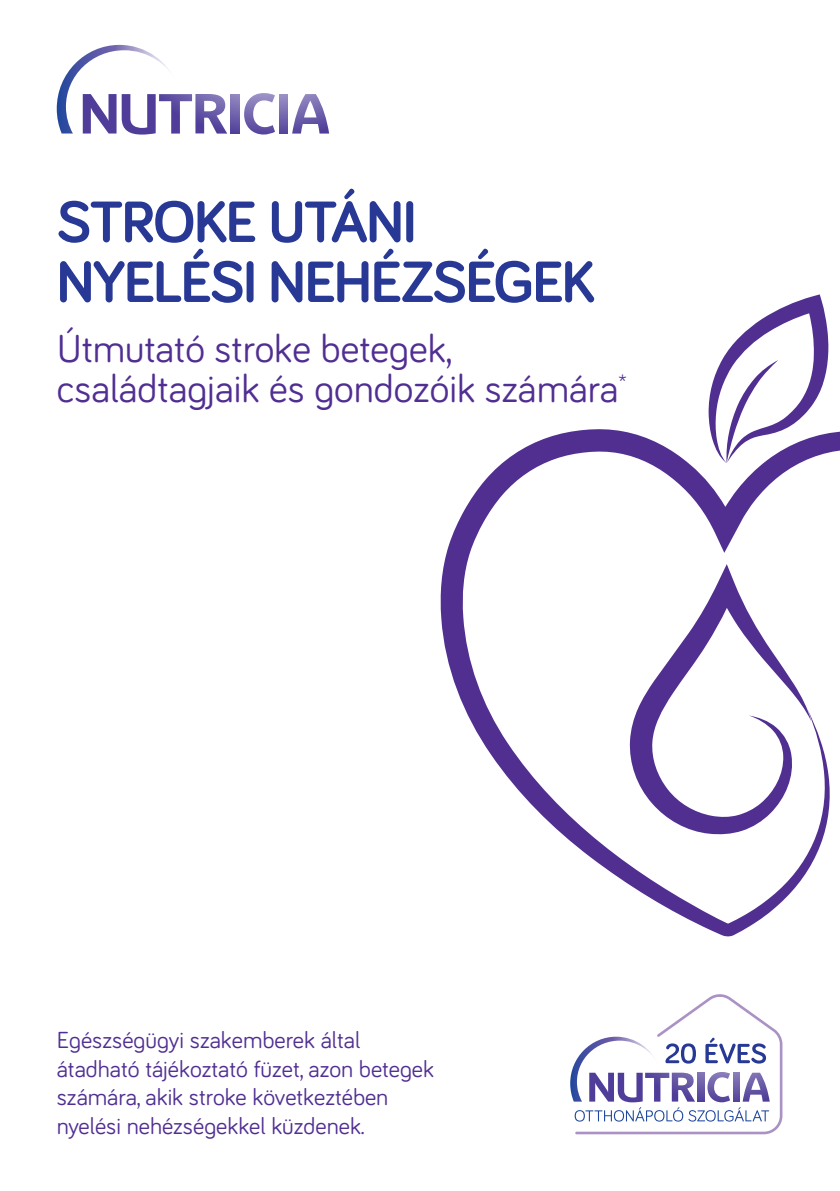
<style>
.page{position:relative;width:840px;height:1191px;background:#fff}
.page>*{position:absolute;margin:0;border:0;box-sizing:border-box;transform-origin:0 0}
.t1{font:700 60px/60px "Bariol";letter-spacing:-.03em;color:#273895}
.t2{font:40px/40px "Bariol";color:#502e92}
.t3{font:24px/28.8px "Bariol";color:#502e92}
</style>
<div class="page">
<svg style="left:279px;top:94px;width:9px;height:40px"></svg>
<svg style="left:292px;top:94px;width:37px;height:40px"></svg>
<svg style="left:244px;top:93px;width:31px;height:41px"></svg>
<svg style="left:231px;top:94px;width:8px;height:40px"></svg>
<svg style="left:57px;top:45px;width:170px;height:90px"></svg>
<img style="left:570px;top:1065px;width:4px;height:36px">
<svg style="left:574px;top:994px;width:208px;height:140px"></svg>
<svg style="left:440px;top:429px;width:399px;height:507px"></svg>
<svg style="left:628px;top:564px;width:182px;height:271px"></svg>
<svg style="left:708px;top:294px;width:120px;height:169px"></svg>
<h1 class="t1" style="left:57px;top:190px;width:539px">STROKE UTÁNI<br>NYELÉSI NEHÉZSÉGEK</h1>
<h2 class="t2" style="left:57px;top:327px;width:571px">Útmutató stroke betegek, családtagjaik és gondozóik számára<sup>*</sup></h2>
<p class="t3" style="left:57px;top:1024px;width:378px">Egészségügyi szakemberek által átadható tájékoztató füzet, azon betegek számára, akik stroke következtében nyelési nehézségekkel küzdenek.</p>
</div>
